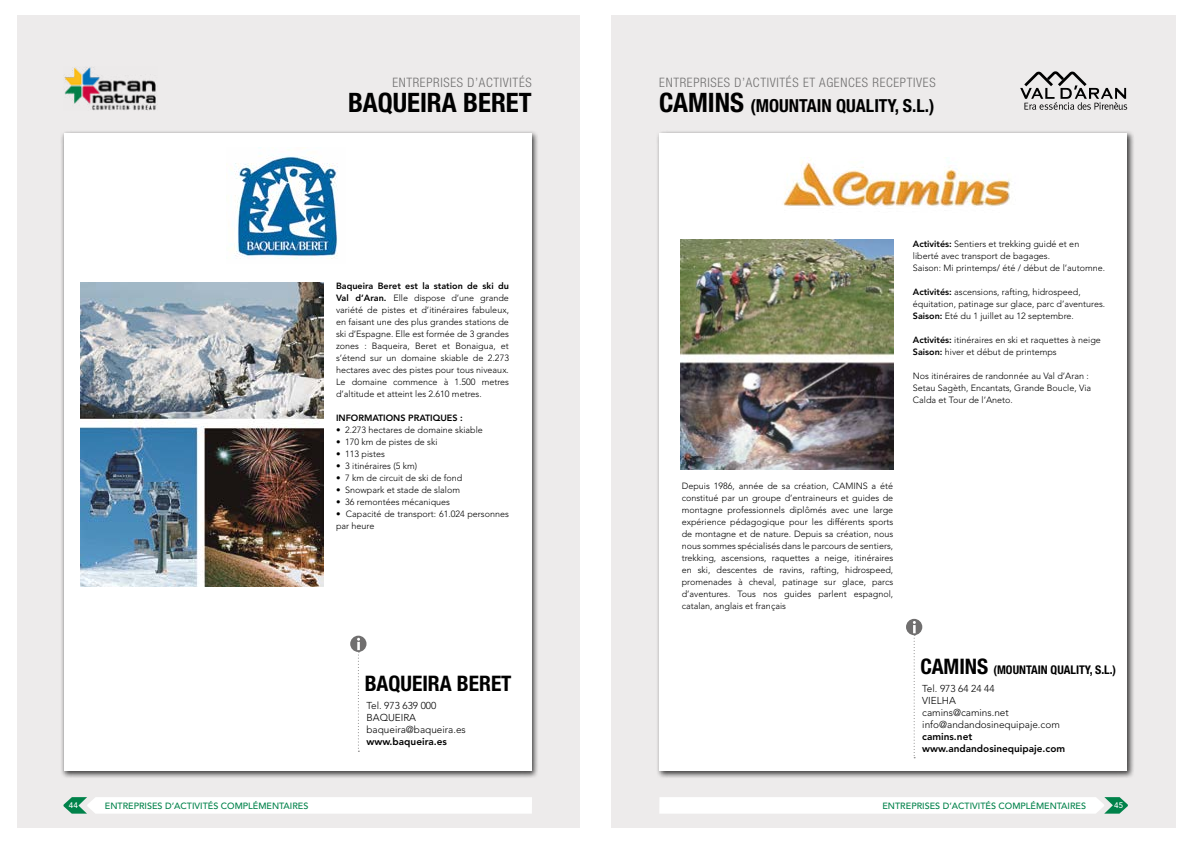
<style>
.page{position:relative;width:1191px;height:842px;background:#fff}
.page>*{position:absolute;margin:0;border:0;box-sizing:border-box;transform-origin:0 0}
.t1{font:700 condensed 26.8px "Helvetica Neue LT Std";color:#000}
.t2{font:700 condensed 21.4px "Helvetica Neue LT Std";color:#000}
.t3{font:700 condensed 18px "Helvetica Neue LT Std";color:#000}
.t4{font:300 condensed 13px "Helvetica Neue LT Std";letter-spacing:.05em;color:#706f6f}
.t5{font:700 condensed 12px "Helvetica Neue LT Std";color:#000}
.t6{font:300 10px/12px "Avenir LT Std";color:#000}
.t7{font:800 10px/12px "Avenir LT Std";color:#000}
.t8{font:300 9px/12px "Avenir LT Std";color:#000}
.t9{font:500 9px "Avenir LT Std";color:#00824a}
.t10{font:800 9px "Avenir LT Std";color:#000}
.t11{font:500 8px "Avenir LT Std";color:#fff}
.s1{font-weight:800}
.s2{font-size:26.8px}
.s3{font-size:21.4px}
</style>
<div class="page">
<div style="left:17px;top:16px;width:562px;height:812px;background:#edebeb"></div>
<div style="left:611px;top:16px;width:564px;height:812px;background:#edebeb"></div>
<div style="left:61px;top:130px;width:478px;height:648px;background:#000;opacity:.75"></div>
<div style="left:64px;top:133px;width:467px;height:638px;background:#fff"></div>
<div style="left:656px;top:130px;width:478px;height:648px;background:#000;opacity:.75"></div>
<div style="left:659px;top:133px;width:468px;height:638px;background:#fff"></div>
<svg style="left:1020px;top:71px;width:107px;height:39px"></svg>
<img style="left:64px;top:67px;width:92px;height:44px">
<div style="left:63px;top:797px;width:469px;height:17px;background:#fff"></div>
<div style="left:659px;top:797px;width:469px;height:17px;background:#fff"></div>
<img style="left:231px;top:147px;width:107px;height:112px">
<div style="left:906px;top:619px;width:16px;height:16px;background:#706f6f;border-radius:50%"></div>
<div style="left:350px;top:636px;width:16px;height:16px;background:#706f6f;border-radius:50%"></div>
<svg style="left:913px;top:621px;width:3px;height:137px"></svg>
<svg style="left:357px;top:638px;width:3px;height:114px"></svg>
<img style="left:80px;top:282px;width:243px;height:305px">
<img style="left:680px;top:240px;width:213px;height:229px">
<img style="left:783px;top:157px;width:228px;height:50px">
<h3 class="t4" style="left:392px;top:75px;width:141px">ENTREPRISES D’ACTIVITÉS</h3>
<h1 class="t1" style="left:348px;top:86px;width:185px">BAQUEIRA BERET</h1>
<p class="t8" style="left:336px;top:280px;width:174px;text-align:justify"><span class="s1">Baqueira Beret est la station de ski du Val d’Aran.</span> Elle dispose d’une grande variété de pistes et d’itinéraires fabuleux, en faisant une des plus grandes stations de ski d’Espagne. Elle est formée de 3 grandes zones : Baqueira, Beret et Bonaigua, et s’étend sur un domaine skiable de 2.273 hectares avec des pistes pour tous niveaux.<br>Le domaine commence à 1.500 metres d’altitude et atteint les 2.610 metres.</p>
<p class="t10" style="left:336px;top:413px;width:128px">INFORMATIONS PRATIQUES :</p>
<p class="t8" style="left:336px;top:424px;width:148px">• 2.273 hectares de domaine skiable</p>
<p class="t8" style="left:336px;top:436px;width:103px">• 170 km de pistes de ski</p>
<p class="t8" style="left:336px;top:448px;width:50px">• 113 pistes</p>
<p class="t8" style="left:336px;top:460px;width:83px">• 3 itinéraires (5 km)</p>
<p class="t8" style="left:336px;top:472px;width:128px">• 7 km de circuit de ski de fond</p>
<p class="t8" style="left:336px;top:484px;width:126px">• Snowpark et stade de slalom</p>
<p class="t8" style="left:336px;top:496px;width:116px">• 36 remontées mécaniques</p>
<p class="t8" style="left:336px;top:508px;width:174px">• Capacité de transport: 61.024 personnes par heure</p>
<h2 class="t2" style="left:365px;top:670px;width:148px">BAQUEIRA BERET</h2>
<p class="t6" style="left:366px;top:700px;width:101px">Tel. 973 639 000<br>BAQUEIRA baqueira@baqueira.es</p>
<p class="t7" style="left:366px;top:736px;width:82px">www.baqueira.es</p>
<h3 class="t4" style="left:659px;top:75px;width:278px">ENTREPRISES D’ACTIVITÉS ET AGENCES RECEPTIVES</h3>
<h3 class="t3" style="left:659px;top:94px;width:277px"><span class="s2">CAMINS</span> (MOUNTAIN QUALITY, S.L.)</h3>
<p class="t8" style="left:913px;top:237px;width:194px"><span class="s1">Activités:</span> Sentiers et trekking guidé et en liberté avec transport de bagages.<br>Saison: Mi printemps/ été / début de l’automne.</p>
<p class="t8" style="left:913px;top:285px;width:194px"><span class="s1">Activités:</span> ascensions, rafting, hidrospeed, équitation, patinage sur glace, parc d’aventures.<br><span class="s1">Saison:</span> Eté du 1 juillet au 12 septembre.</p>
<p class="t8" style="left:913px;top:333px;width:189px"><span class="s1">Activités:</span> itinéraires en ski et raquettes à neige<br><span class="s1">Saison:</span> hiver et début de printemps</p>
<p class="t8" style="left:913px;top:369px;width:180px">Nos itinéraires de randonnée au Val d’Aran :<br>Setau Sagèth, Encantats, Grande Boucle, Via<br>Calda et Tour de l’Aneto.</p>
<p class="t8" style="left:682px;top:480px;width:213px;text-align:justify">Depuis 1986, année de sa création, CAMINS a été constitué par un groupe d’entraineurs et guides de montagne professionnels diplômés avec une large expérience pédagogique pour les différents sports de montagne et de nature. Depuis sa création, nous nous sommes spécialisés dans le parcours de sentiers, trekking, ascensions, raquettes a neige, itinéraires en ski, descentes de ravins, rafting, hidrospeed, promenades à cheval, patinage sur glace, parcs d’aventures. Tous nos guides parlent espagnol, catalan, anglais et français</p>
<h3 class="t5" style="left:920px;top:663px;width:197px"><span class="s3">CAMINS</span> (MOUNTAIN QUALITY, S.L.)</h3>
<p class="t6" style="left:922px;top:683px;width:139px">Tel. 973 64 24 44<br>VIELHA<br>camins@camins.net info@andandosinequipaje.com</p>
<p class="t7" style="left:922px;top:731px;width:144px">camins.net www.andandosinequipaje.com</p>
<p class="t11" style="left:69px;top:801px;width:10px">44</p>
<p class="t9" style="left:105px;top:800px;width:205px">ENTREPRISES D’ACTIVITÉS COMPLÉMENTAIRES</p>
<p class="t9" style="left:882px;top:800px;width:205px">ENTREPRISES D’ACTIVITÉS COMPLÉMENTAIRES</p>
<p class="t11" style="left:1114px;top:801px;width:10px">45</p>
</div>
